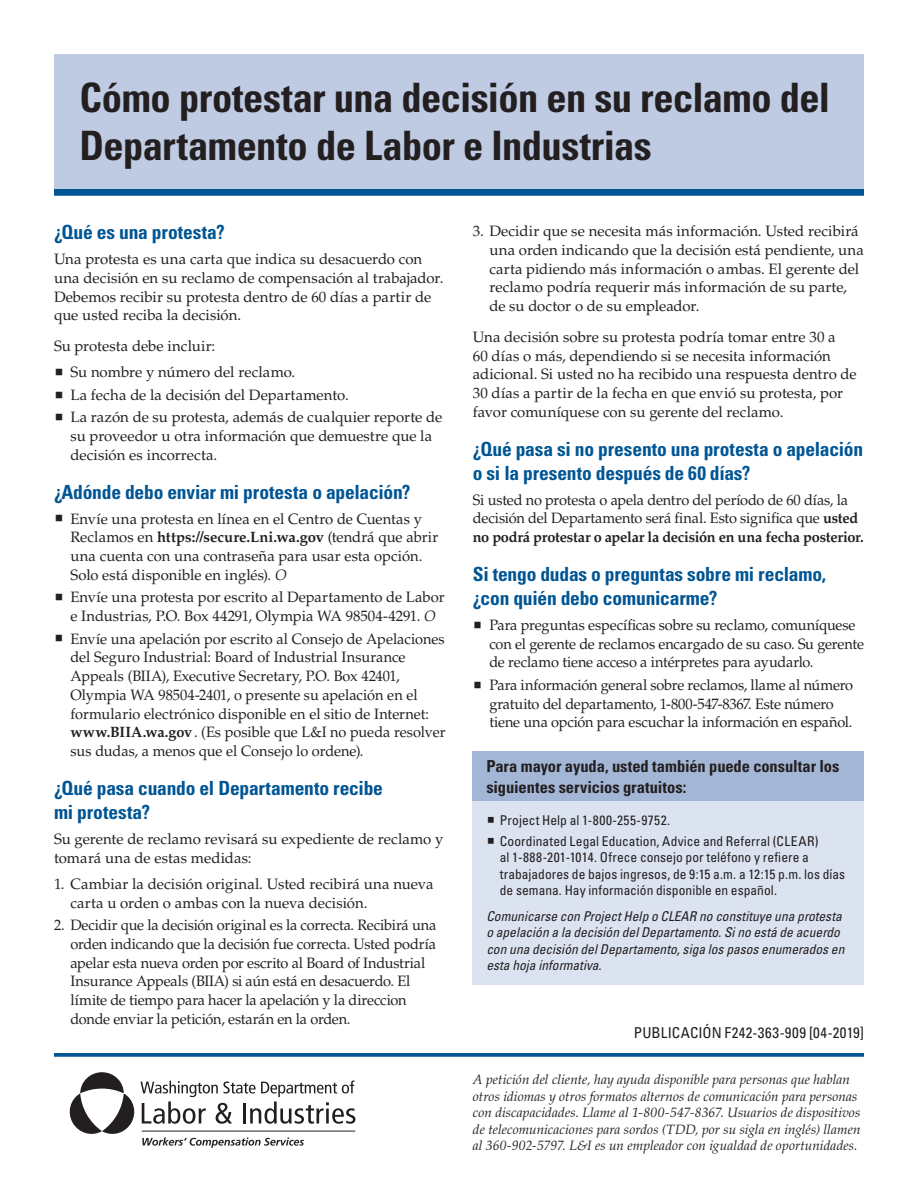
<style>
.page{position:relative;width:918px;height:1188px;background:#fff}
.page>*{position:absolute;margin:0;border:0;box-sizing:border-box;transform-origin:0 0}
.t1{font:700 condensed 40.5px/48.6px "Univers LT Std";letter-spacing:-.015em;color:#231f20}
.Subhead_Level_1{font:700 condensed 19.5px/24px "Univers LT Std";letter-spacing:-.01em;color:#005594}
.Box_Header{font:700 condensed 16.5px/21px "Univers LT Std";letter-spacing:-.005em;color:#231f20}
.Body_-_10_Spanish{font:15px/18.8px "Palatino LT Std";letter-spacing:-.005em;color:#231f20}
.Publication_Number{font:condensed 15px "Univers LT Std";letter-spacing:.015em;color:#231f20}
.ADA_Statement{font:italic 13.5px/16.5px "Palatino LT Std";letter-spacing:.005em;color:#231f20}
.t2{font:condensed 13.5px/16.5px "Univers LT Std";letter-spacing:.005em;color:#231f20}
.Box_Body_-_9{font:italic condensed 13.5px/16.5px "Univers LT Std";color:#231f20}
.s1{font-weight:700}
.s2{font-style:italic}
</style>
<div class="page">
<svg style="left:70px;top:1072px;width:285px;height:76px"></svg>
<div style="left:54px;top:54px;width:810px;height:135px;background:#bfcbe2"></div>
<div style="left:54px;top:189px;width:810px;height:7px;background:#005594"></div>
<div style="left:473px;top:751px;width:391px;height:51px;background:#a3b6d6"></div>
<hr style="left:473px;top:801px;width:391px;height:1px;background:#231f20">
<div style="left:473px;top:802px;width:391px;height:37px;background:#dce3f0"></div>
<div style="left:473px;top:823px;width:391px;height:87px;background:#dce3f0"></div>
<div style="left:473px;top:898px;width:391px;height:87px;background:#dce3f0"></div>
<svg style="left:54px;top:1053px;width:810px;height:4px;background:#0f5f9a"></svg>
<h1 class="t1" style="left:80px;top:73px;width:752px">Cómo protestar una decisión en su reclamo del<br>Departamento de Labor e Industrias</h1>
<h2 class="Subhead_Level_1" style="left:54px;top:220px;width:172px">¿Qué es una protesta?</h2>
<p class="Body_-_10_Spanish" style="left:54px;top:250px;width:391px">Una protesta es una carta que indica su desacuerdo con una decisión en su reclamo de compensación al trabajador.<br>Debemos recibir su protesta dentro de 60 días a partir de que usted reciba la decisión.</p>
<p class="Body_-_10_Spanish" style="left:54px;top:337px;width:163px">Su protesta debe incluir:</p>
<p class="Body_-_10_Spanish" style="left:70px;top:363px;width:226px">Su nombre y número del reclamo.</p>
<p class="Body_-_10_Spanish" style="left:70px;top:386px;width:280px">La fecha de la decisión del Departamento.</p>
<p class="Body_-_10_Spanish" style="left:70px;top:408px;width:373px">La razón de su protesta, además de cualquier reporte de su proveedor u otra información que demuestre que la decisión es incorrecta.</p>
<h2 class="Subhead_Level_1" style="left:54px;top:480px;width:358px">¿Adónde debo enviar mi protesta o apelación?</h2>
<p class="Body_-_10_Spanish" style="left:70px;top:509px;width:369px">Envíe una protesta en línea en el Centro de Cuentas y Reclamos en <span class="s1">https://secure.Lni.wa.gov</span> (tendrá que abrir una cuenta con una contraseña para usar esta opción.<br>Solo está disponible en inglés). <span class="s2">O</span></p>
<p class="Body_-_10_Spanish" style="left:70px;top:588px;width:376px">Envíe una protesta por escrito al Departamento de Labor e Industrias, P.O. Box 44291, Olympia WA 98504-4291. <span class="s2">O</span></p>
<p class="Body_-_10_Spanish" style="left:70px;top:629px;width:377px">Envíe una apelación por escrito al Consejo de Apelaciones del Seguro Industrial: Board of Industrial Insurance Appeals (BIIA), Executive Secretary, P.O. Box 42401, Olympia WA 98504-2401, o presente su apelación en el formulario electrónico disponible en el sitio de Internet: <span class="s1">www.BIIA.wa.gov</span>. (Es posible que L&amp;I no pueda resolver sus dudas, a menos que el Consejo lo ordene).</p>
<h2 class="Subhead_Level_1" style="left:54px;top:776px;width:330px">¿Qué pasa cuando el Departamento recibe mi protesta?</h2>
<p class="Body_-_10_Spanish" style="left:54px;top:830px;width:391px">Su gerente de reclamo revisará su expediente de reclamo y tomará una de estas medidas:</p>
<p class="Body_-_10_Spanish" style="left:70px;top:875px;width:365px;text-indent:-16px">1. Cambiar la decisión original. Usted recibirá una nueva carta u orden o ambas con la nueva decisión.</p>
<p class="Body_-_10_Spanish" style="left:70px;top:916px;width:368px;text-indent:-16px">2. Decidir que la decisión original es la correcta. Recibirá una orden indicando que la decisión fue correcta. Usted podría apelar esta nueva orden por escrito al Board of Industrial Insurance Appeals (BIIA) si aún está en desacuerdo. El límite de tiempo para hacer la apelación y la direccion donde enviar la petición, estarán en la orden.</p>
<p class="Body_-_10_Spanish" style="left:489px;top:222px;width:376px;text-indent:-16px">3. Decidir que se necesita más información. Usted recibirá una orden indicando que la decisión está pendiente, una carta pidiendo más información o ambas. El gerente del reclamo podría requerir más información de su parte, de su doctor o de su empleador.</p>
<p class="Body_-_10_Spanish" style="left:473px;top:328px;width:385px">Una decisión sobre su protesta podría tomar entre 30 a<br>60 días o más, dependiendo si se necesita información adicional. Si usted no ha recibido una respuesta dentro de 30 días a partir de la fecha en que envió su protesta, por favor comuníquese con su gerente del reclamo.</p>
<h2 class="Subhead_Level_1" style="left:473px;top:437px;width:392px">¿Qué pasa si no presento una protesta o apelación o si la presento después de 60 días?</h2>
<p class="Body_-_10_Spanish" style="left:473px;top:490px;width:393px">Si usted no protesta o apela dentro del período de 60 días, la decisión del Departamento será final. Esto significa que <span class="s1">usted no podrá protestar o apelar la decisión en una fecha posterior.</span></p>
<h2 class="Subhead_Level_1" style="left:473px;top:562px;width:355px">Si tengo dudas o preguntas sobre mi reclamo, ¿con quién debo comunicarme?</h2>
<p class="Body_-_10_Spanish" style="left:489px;top:616px;width:376px">Para preguntas específicas sobre su reclamo, comuníquese con el gerente de reclamos encargado de su caso. Su gerente de reclamo tiene acceso a intérpretes para ayudarlo.</p>
<p class="Body_-_10_Spanish" style="left:489px;top:676px;width:365px">Para información general sobre reclamos, llame al número gratuito del departamento, 1-800-547-8367. Este número tiene una opción para escuchar la información en español.</p>
<h2 class="Box_Header" style="left:486px;top:756px;width:355px">Para mayor ayuda, usted también puede consultar los siguientes servicios gratuitos:</h2>
<p class="t2" style="left:500px;top:812px;width:172px">Project Help al 1-800-255-9752.</p>
<p class="t2" style="left:500px;top:833px;width:347px">Coordinated Legal Education, Advice and Referral (CLEAR)<br>al 1-888-201-1014. Ofrece consejo por teléfono y refiere a trabajadores de bajos ingresos, de 9:15 a.m. a 12:15 p.m. los días de semana. Hay información disponible en español.</p>
<p class="Box_Body_-_9" style="left:486px;top:908px;width:360px">Comunicarse con Project Help o CLEAR no constituye una protesta o apelación a la decisión del Departamento. Si no está de acuerdo con una decisión del Departamento, siga los pasos enumerados en esta hoja informativa.</p>
<p class="Publication_Number" style="left:634px;top:1023px;width:232px">PUBLICACIÓN F242-363-909 [04-2019]</p>
<p class="ADA_Statement" style="left:473px;top:1071px;width:389px">A petición del cliente, hay ayuda disponible para personas que hablan otros idiomas y otros formatos alternos de comunicación para personas con discapacidades. Llame al 1-800-547-8367. Usuarios de dispositivos de telecomunicaciones para sordos (TDD, por su sigla en inglés) llamen al 360-902-5797. L&amp;I es un empleador con igualdad de oportunidades.</p>
</div>
